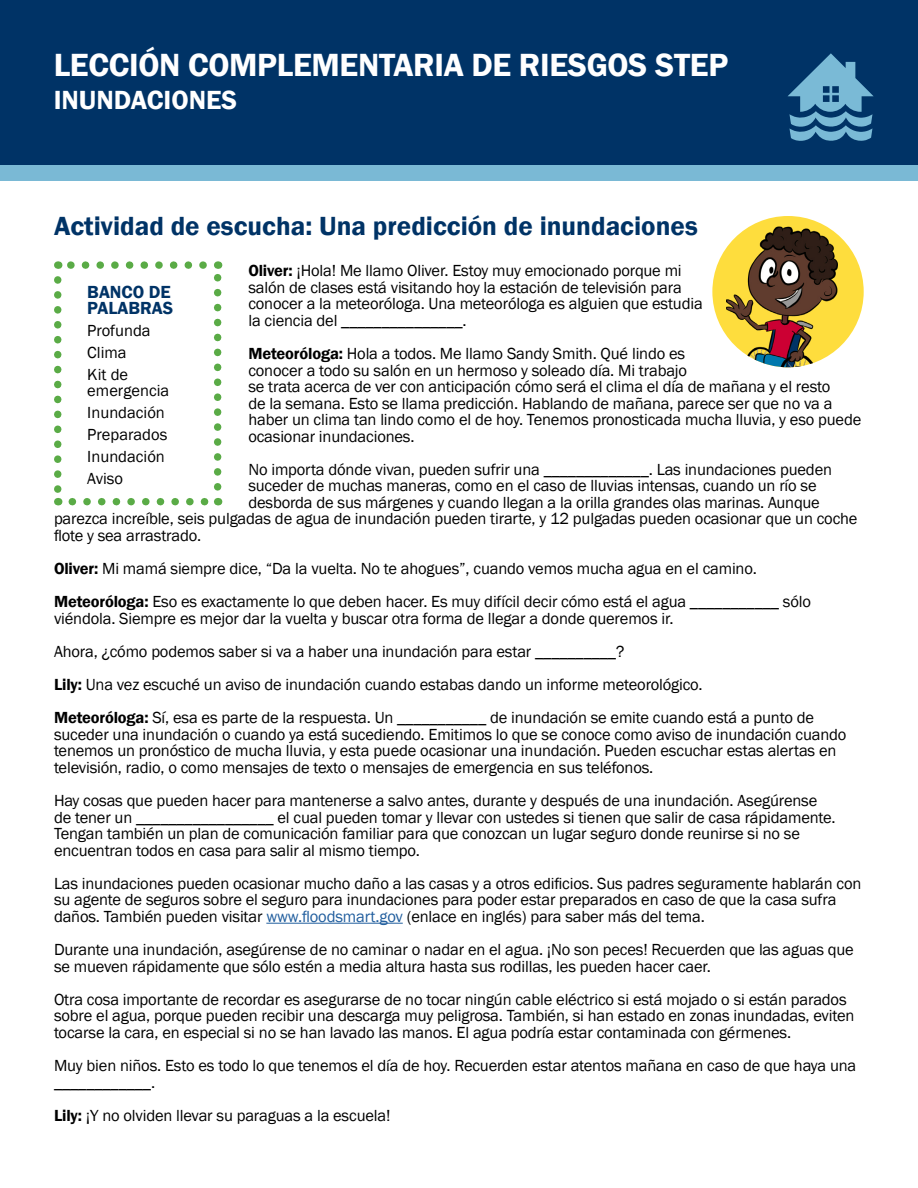
<style>
.page{position:relative;width:918px;height:1188px;background:#fff}
.page>*{position:absolute;margin:0;border:0;box-sizing:border-box;transform-origin:0 0}
.t1{font:600 33px "Franklin Gothic";letter-spacing:-.01em;color:#fff}
.t2{font:600 27px "Franklin Gothic";color:#036}
.t3{font:600 27px "Franklin Gothic";color:#fff}
.t4{font:600 18px/16.5px "Franklin Gothic";color:#036}
.t5{font:16.5px/16.5px "Franklin Gothic";letter-spacing:-.01em;color:#000}
.s1{font-weight:600}
.s2{color:#215e9e}
</style>
<div class="page">
<div style="left:0;top:0;width:918px;height:180px;background:#7ab9d5"></div>
<div style="left:0;top:0;width:918px;height:164px;background:#036"></div>
<hr style="left:266px;top:923px;width:137px;height:1px;background:#215e9e">
<svg style="left:788px;top:53px;width:86px;height:88px"></svg>
<div style="left:712px;top:216px;width:152px;height:151px;background:#fedd3d;border-radius:50%"></div>
<img style="left:726px;top:227px;width:112px;height:140px">
<svg style="left:72px;top:498px;width:137px;height:7px"></svg>
<svg style="left:67px;top:261px;width:136px;height:8px"></svg>
<svg style="left:54px;top:280px;width:8px;height:225px"></svg>
<svg style="left:214px;top:261px;width:7px;height:226px"></svg>
<p class="t1" style="left:54px;top:45px;width:676px">LECCIÓN COMPLEMENTARIA DE RIESGOS STEP</p>
<p class="t3" style="left:54px;top:83px;width:185px">INUNDACIONES</p>
<p class="t2" style="left:54px;top:209px;width:645px">Actividad de escucha: Una predicción de inundaciones</p>
<p class="t5" style="left:248px;top:263px;width:456px"><span class="s1">Oliver:</span> ¡Hola! Me llamo Oliver. Estoy muy emocionado porque mi salón de clases está visitando hoy la estación de televisión para conocer a la meteoróloga. Una meteoróloga es alguien que estudia la ciencia del _______________.</p>
<p class="t5" style="left:248px;top:346px;width:614px"><span class="s1">Meteoróloga:</span> Hola a todos. Me llamo Sandy Smith. Qué lindo es<br>conocer a todo su salón en un hermoso y soleado día. Mi trabajo<br>se trata acerca de ver con anticipación cómo será el clima el día de mañana y el resto<br>de la semana. Esto se llama predicción. Hablando de mañana, parece ser que no va a haber un clima tan lindo como el de hoy. Tenemos pronosticada mucha lluvia, y eso puede ocasionar inundaciones.</p>
<p class="t5" style="left:248px;top:461px;width:585px">No importa dónde vivan, pueden sufrir una _____________. Las inundaciones pueden</p>
<p class="t5" style="left:248px;top:478px;width:570px">suceder de muchas maneras, como en el caso de lluvias intensas, cuando un río se</p>
<p class="t5" style="left:248px;top:494px;width:573px">desborda de sus márgenes y cuando llegan a la orilla grandes olas marinas. Aunque</p>
<p class="t5" style="left:54px;top:511px;width:805px">parezca increíble, seis pulgadas de agua de inundación pueden tirarte, y 12 pulgadas pueden ocasionar que un coche</p>
<p class="t5" style="left:54px;top:527px;width:149px">flote y sea arrastrado.</p>
<p class="t5" style="left:54px;top:561px;width:704px"><span class="s1">Oliver:</span> Mi mamá siempre dice, “Da la vuelta. No te ahogues”, cuando vemos mucha agua en el camino.</p>
<p class="t5" style="left:54px;top:594px;width:759px"><span class="s1">Meteoróloga:</span> Eso es exactamente lo que deben hacer. Es muy difícil decir cómo está el agua ___________ sólo viéndola. Siempre es mejor dar la vuelta y buscar otra forma de llegar a donde queremos ir.</p>
<p class="t5" style="left:54px;top:644px;width:572px">Ahora, ¿cómo podemos saber si va a haber una inundación para estar __________?</p>
<p class="t5" style="left:54px;top:677px;width:650px"><span class="s1">Lily:</span> Una vez escuché un aviso de inundación cuando estabas dando un informe meteorológico.</p>
<p class="t5" style="left:54px;top:710px;width:794px"><span class="s1">Meteoróloga:</span> Sí, esa es parte de la respuesta. Un ___________ de inundación se emite cuando está a punto de suceder una inundación o cuando ya está sucediendo. Emitimos lo que se conoce como aviso de inundación cuando tenemos un pronóstico de mucha lluvia, y esta puede ocasionar una inundación. Pueden escuchar estas alertas en televisión, radio, o como mensajes de texto o mensajes de emergencia en sus teléfonos.</p>
<p class="t5" style="left:54px;top:793px;width:783px">Hay cosas que pueden hacer para mantenerse a salvo antes, durante y después de una inundación. Asegúrense de tener un _________________ el cual pueden tomar y llevar con ustedes si tienen que salir de casa rápidamente.<br>Tengan también un plan de comunicación familiar para que conozcan un lugar seguro donde reunirse si no se encuentran todos en casa para salir al mismo tiempo.</p>
<p class="t5" style="left:54px;top:876px;width:809px">Las inundaciones pueden ocasionar mucho daño a las casas y a otros edificios. Sus padres seguramente hablarán con su agente de seguros sobre el seguro para inundaciones para poder estar preparados en caso de que la casa sufra daños. También pueden visitar <span class="s2">www.floodsmart.gov</span> (enlace en inglés) para saber más del tema.</p>
<p class="t5" style="left:54px;top:942px;width:801px">Durante una inundación, asegúrense de no caminar o nadar en el agua. ¡No son peces! Recuerden que las aguas que se mueven rápidamente que sólo estén a media altura hasta sus rodillas, les pueden hacer caer.</p>
<p class="t5" style="left:54px;top:992px;width:802px">Otra cosa importante de recordar es asegurarse de no tocar ningún cable eléctrico si está mojado o si están parados sobre el agua, porque pueden recibir una descarga muy peligrosa. También, si han estado en zonas inundadas, eviten tocarse la cara, en especial si no se han lavado las manos. El agua podría estar contaminada con gérmenes.</p>
<p class="t5" style="left:54px;top:1058px;width:804px">Muy bien niños. Esto es todo lo que tenemos el día de hoy. Recuerden estar atentos mañana en caso de que haya una ____________.</p>
<p class="t5" style="left:54px;top:1108px;width:338px"><span class="s1">Lily:</span> ¡Y no olviden llevar su paraguas a la escuela!</p>
<p class="t4" style="left:87px;top:284px;width:88px">BANCO DE<br>PALABRAS</p>
<p class="t5" style="left:87px;top:323px;width:65px">Profunda</p>
<p class="t5" style="left:87px;top:345px;width:41px">Clima</p>
<p class="t5" style="left:87px;top:366px;width:83px">Kit de emergencia</p>
<p class="t5" style="left:87px;top:405px;width:79px">Inundación</p>
<p class="t5" style="left:87px;top:427px;width:82px">Preparados</p>
<p class="t5" style="left:87px;top:449px;width:79px">Inundación</p>
<p class="t5" style="left:87px;top:471px;width:37px">Aviso</p>
</div>
